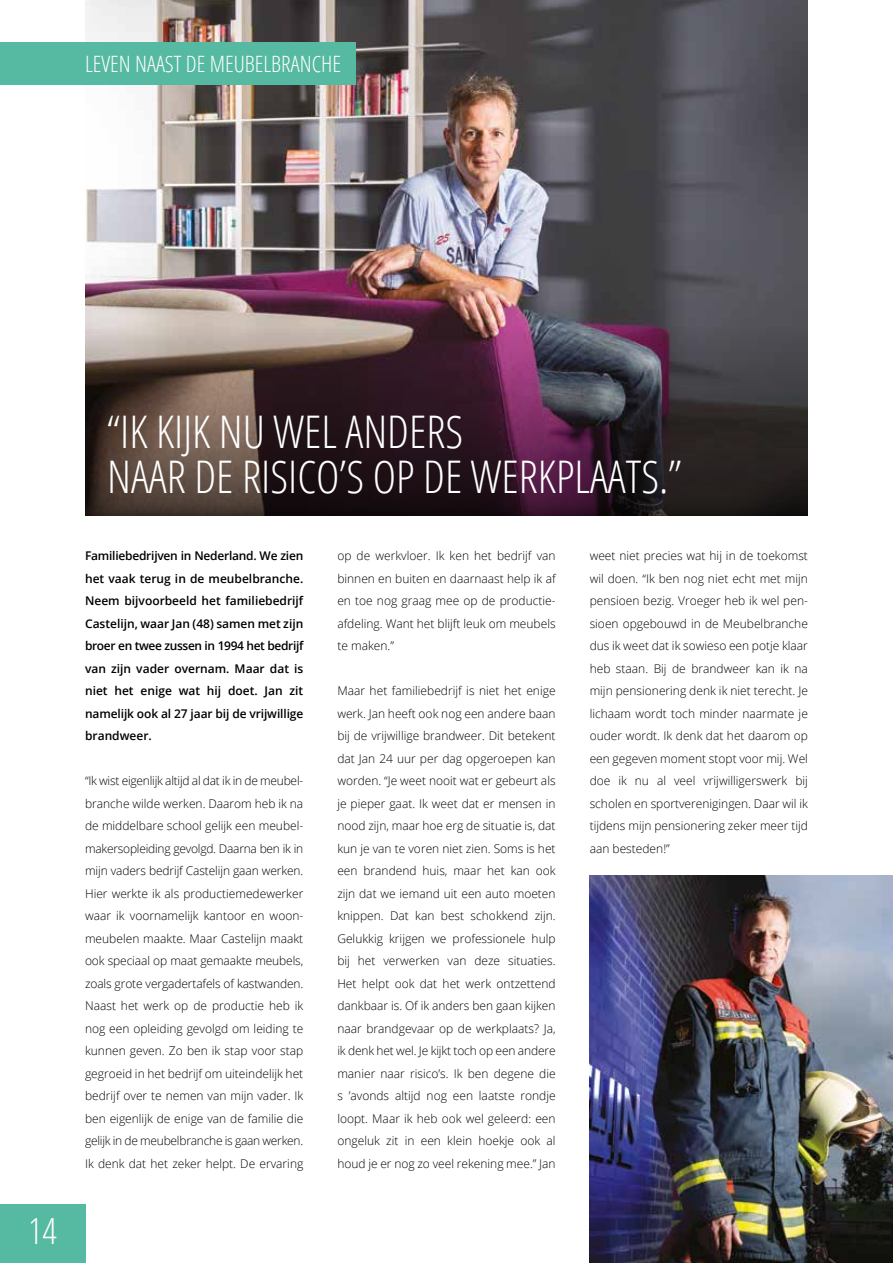
<style>
.page{position:relative;width:893px;height:1263px;background:#fff}
.page>*{position:absolute;margin:0;border:0;box-sizing:border-box;transform-origin:0 0}
.t1{font:300 condensed 45px/45px "Open Sans";color:#fff}
.t2{font:300 condensed 36px "Open Sans";color:#fff}
.t3{font:300 condensed 22.5px "Open Sans";color:#fff}
.t4{font:300 12px/22.5px "Open Sans";color:#000;text-align:justify}
.t5{font:600 12px/22.5px "Open Sans";letter-spacing:-.01em;color:#000;text-align:justify}
</style>
<div class="page">
<div style="left:0;top:1204px;width:85px;height:59px;background:#56baa2"></div>
<img style="left:85px;top:0;width:723px;height:327px">
<div style="left:0;top:43px;width:356px;height:42px;background:#56baa2"></div>
<svg style="left:85px;top:327px;width:723px;height:188px;background:#46343a"></svg>
<img style="left:590px;top:875px;width:303px;height:388px">
<h3 class="t3" style="left:85px;top:49px;width:258px">LEVEN NAAST DE MEUBELBRANCHE</h3>
<h2 class="t2" style="left:28px;top:1207px;width:30px">14</h2>
<h1 class="t1" style="left:107px;top:407px;width:576px">“IK KIJK NU WEL ANDERS<br>NAAR DE RISICO’S OP DE WERKPLAATS.”</h1>
<p class="t5" style="left:85px;top:544px;width:220px">Familiebedrijven in Nederland. We zien het vaak terug in de meubelbranche.<br>Neem bijvoorbeeld het familiebedrijf Castelijn, waar Jan (48) samen met zijn broer en twee zussen in 1994 het bedrijf van zijn vader overnam. Maar dat is niet het enige wat hij doet. Jan zit namelijk ook al 27 jaar bij de vrijwillige brandweer.</p>
<p class="t4" style="left:85px;top:769px;width:220px">“Ik wist eigenlijk altijd al dat ik in de meubel&shy;branche wilde werken. Daarom heb ik na de middelbare school gelijk een meubel&shy;makersopleiding gevolgd. Daarna ben ik in mijn vaders bedrijf Castelijn gaan werken.<br>Hier werkte ik als productiemedewerker waar ik voornamelijk kantoor en woon&shy;meubelen maakte. Maar Castelijn maakt ook speciaal op maat gemaakte meubels, zoals grote vergadertafels of kastwanden.<br>Naast het werk op de productie heb ik nog een opleiding gevolgd om leiding te kunnen geven. Zo ben ik stap voor stap gegroeid in het bedrijf om uiteindelijk het bedrijf over te nemen van mijn vader. Ik ben eigenlijk de enige van de familie die gelijk in de meubelbranche is gaan werken.<br>Ik denk dat het zeker helpt. De ervaring</p>
<p class="t4" style="left:337px;top:544px;width:220px">op de werkvloer. Ik ken het bedrijf van binnen en buiten en daarnaast help ik af en toe nog graag mee op de productie&shy;afdeling. Want het blijft leuk om meubels te maken.”</p>
<p class="t4" style="left:337px;top:679px;width:220px">Maar het familiebedrijf is niet het enige werk. Jan heeft ook nog een andere baan bij de vrijwillige brandweer. Dit betekent dat Jan 24 uur per dag opgeroepen kan worden. “Je weet nooit wat er gebeurt als je pieper gaat. Ik weet dat er mensen in nood zijn, maar hoe erg de situatie is, dat kun je van te voren niet zien. Soms is het een brandend huis, maar het kan ook zijn dat we iemand uit een auto moeten knippen. Dat kan best schokkend zijn.<br>Gelukkig krijgen we professionele hulp bij het verwerken van deze situaties.<br>Het helpt ook dat het werk ontzettend dankbaar is. Of ik anders ben gaan kijken naar brandgevaar op de werkplaats? Ja, ik denk het wel. Je kijkt toch op een andere manier naar risico’s. Ik ben degene die s ’avonds altijd nog een laatste rondje loopt. Maar ik heb ook wel geleerd: een ongeluk zit in een klein hoekje ook al houd je er nog zo veel rekening mee.” Jan</p>
<p class="t4" style="left:590px;top:544px;width:220px">weet niet precies wat hij in de toekomst wil doen. “Ik ben nog niet echt met mijn pensioen bezig. Vroeger heb ik wel pen&shy;sioen opgebouwd in de Meubelbranche dus ik weet dat ik sowieso een potje klaar heb staan. Bij de brandweer kan ik na mijn pensionering denk ik niet terecht. Je lichaam wordt toch minder naarmate je ouder wordt. Ik denk dat het daarom op een gegeven moment stopt voor mij. Wel doe ik nu al veel vrijwilligerswerk bij scholen en sportverenigingen. Daar wil ik tijdens mijn pensionering zeker meer tijd aan besteden!”</p>
</div>
